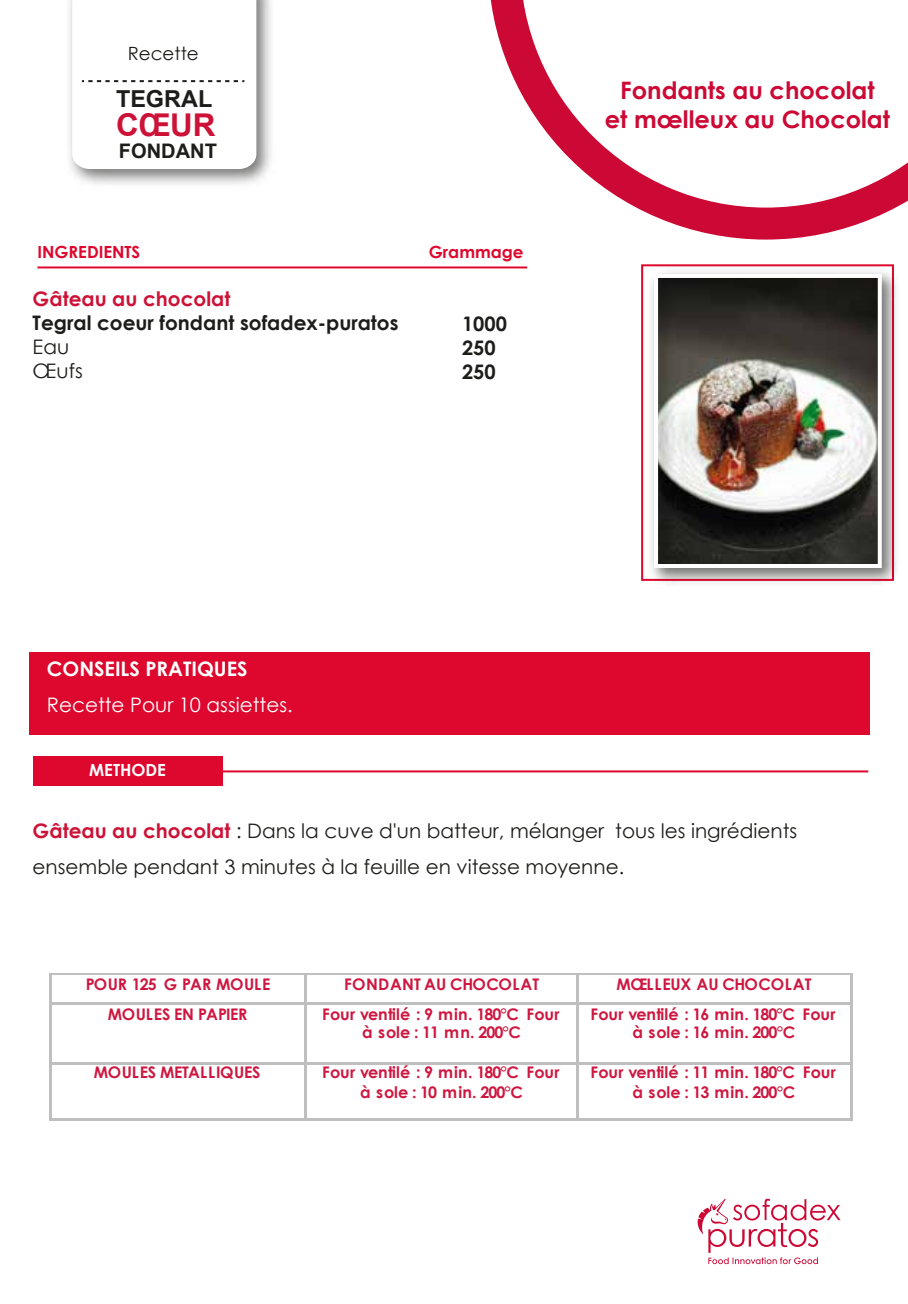
<style>
.page{position:relative;width:908px;height:1304px;background:#fff}
.page>*{position:absolute;margin:0;border:0;box-sizing:border-box;transform-origin:0 0}
.t1{font:700 31.4px "Arial";color:#cd1237}
.t2{font:700 24px/28.8px "Century Gothic";color:#cc0935;text-align:center}
.t3{font:700 23.4px "Arial";color:#1d1d1b}
.t4{font:20px/24px "Century Gothic";color:#1d1d1b}
.t5{font:700 20px/24px "Century Gothic";color:#1d1d1b}
.t6{font:20px "Century Gothic";color:#fff}
.t7{font:700 20px "Century Gothic";color:#fff}
.t8{font:700 20px "Century Gothic";color:#cd1237}
.t9{font:700 20px "Arial";color:#1d1d1b}
.t10{font:18.2px "Century Gothic";color:#1d1d1b}
.t11{font:700 16.8px "Century Gothic";color:#de072d}
.t12{font:700 16.8px "Century Gothic";color:#fff}
.t13{font:700 16px/18px "Century Gothic";letter-spacing:.01em;color:#ce1740;text-align:center}
.t14{font:700 16px "Century Gothic";letter-spacing:-.015em;color:#ce1740}
.t15{font:700 16px "Century Gothic";letter-spacing:-.02em;color:#ce1740}
.s1{font-weight:700;color:#cd1237}
</style>
<div class="page">
<svg style="left:697px;top:1198px;width:143px;height:66px"></svg>
<hr style="left:37px;top:266px;width:490px;height:2px;background:#de072d">
<hr style="left:222px;top:770px;width:645px;height:2px;background:#de072d">
<div style="left:33px;top:756px;width:189px;height:30px;background:#de072d"></div>
<img style="left:642px;top:264px;width:254px;height:320px">
<div style="left:653px;top:274px;width:228px;height:294px;border:4px solid #fff"></div>
<img style="left:69px;top:0;width:202px;height:184px">
<svg style="left:490px;top:0;width:416px;height:240px"></svg>
<svg style="left:72px;top:0;width:184px;height:169px"></svg>
<div style="left:30px;top:652px;width:839px;height:82px;background:#de072d"></div>
<hr style="left:52px;top:973px;width:252px;height:1px;background:#c0bfbf">
<hr style="left:306px;top:973px;width:270px;height:1px;background:#c0bfbf">
<hr style="left:578px;top:973px;width:272px;height:1px;background:#c0bfbf">
<hr style="left:50px;top:974px;width:2px;height:28px;background:#c0bfbf">
<hr style="left:304px;top:974px;width:2px;height:28px;background:#c0bfbf">
<hr style="left:576px;top:974px;width:2px;height:28px;background:#c0bfbf">
<hr style="left:850px;top:974px;width:2px;height:28px;background:#c0bfbf">
<hr style="left:52px;top:1002px;width:252px;height:2px;background:#c0bfbf">
<hr style="left:306px;top:1002px;width:270px;height:2px;background:#c0bfbf">
<hr style="left:578px;top:1002px;width:272px;height:2px;background:#c0bfbf">
<hr style="left:50px;top:1004px;width:2px;height:58px;background:#c0bfbf">
<hr style="left:304px;top:1004px;width:2px;height:58px;background:#c0bfbf">
<hr style="left:576px;top:1004px;width:2px;height:58px;background:#c0bfbf">
<hr style="left:850px;top:1004px;width:2px;height:58px;background:#c0bfbf">
<hr style="left:52px;top:1062px;width:252px;height:2px;background:#c0bfbf">
<hr style="left:306px;top:1062px;width:270px;height:2px;background:#c0bfbf">
<hr style="left:578px;top:1062px;width:272px;height:2px;background:#c0bfbf">
<hr style="left:50px;top:1064px;width:2px;height:54px;background:#c0bfbf">
<hr style="left:52px;top:1118px;width:252px;height:2px;background:#c0bfbf">
<hr style="left:304px;top:1064px;width:2px;height:54px;background:#c0bfbf">
<hr style="left:306px;top:1118px;width:270px;height:2px;background:#c0bfbf">
<hr style="left:576px;top:1064px;width:2px;height:54px;background:#c0bfbf">
<hr style="left:578px;top:1118px;width:272px;height:2px;background:#c0bfbf">
<hr style="left:850px;top:1064px;width:2px;height:54px;background:#c0bfbf">
<p class="t10" style="left:128px;top:41px;width:72px">Recette</p>
<h3 class="t3" style="left:116px;top:83px;width:98px">TEGRAL</h3>
<h1 class="t1" style="left:116px;top:105px;width:101px">CŒUR</h1>
<p class="t9" style="left:119px;top:137px;width:100px">FONDANT</p>
<p class="t11" style="left:37px;top:242px;width:104px">INGREDIENTS</p>
<p class="t11" style="left:428px;top:242px;width:96px">Grammage</p>
<p class="t8" style="left:33px;top:286px;width:199px">Gâteau au chocolat</p>
<p class="t5" style="left:33px;top:310px;width:367px">Tegral coeur fondant sofadex-puratos</p>
<p class="t4" style="left:33px;top:334px;width:52px">Eau<br>Œufs</p>
<p class="t5" style="left:462px;top:311px;width:46px">1000<br>250<br>250</p>
<h2 class="t2" style="left:604px;top:76px;width:286px">Fondants au chocolat<br>et mœlleux au Chocolat</h2>
<p class="t7" style="left:47px;top:657px;width:202px">CONSEILS PRATIQUES</p>
<p class="t6" style="left:47px;top:691px;width:247px">Recette Pour 10 assiettes.</p>
<p class="t12" style="left:89px;top:760px;width:78px">METHODE</p>
<p class="t4" style="left:33px;top:812px;width:765px;line-height:36px"><span class="s1">Gâteau au chocolat</span> : Dans la cuve d'un batteur, mélanger tous les ingrédients ensemble pendant 3 minutes à la feuille en vitesse moyenne.</p>
<p class="t14" style="left:86px;top:974px;width:186px">POUR 125 G PAR MOULE</p>
<p class="t13" style="left:344px;top:975px;width:196px">FONDANT AU CHOCOLAT</p>
<p class="t13" style="left:616px;top:975px;width:196px">MŒLLEUX AU CHOCOLAT</p>
<p class="t15" style="left:108px;top:1004px;width:141px">MOULES EN PAPIER</p>
<p class="t13" style="left:322px;top:1005px;width:239px">Four ventilé : 9 min. 180°C Four à sole : 11 mn. 200°C</p>
<p class="t13" style="left:590px;top:1005px;width:247px">Four ventilé : 16 min. 180°C Four à sole : 16 min. 200°C</p>
<p class="t14" style="left:94px;top:1062px;width:168px">MOULES METALLIQUES</p>
<p class="t13" style="left:322px;top:1062px;width:239px;line-height:20px">Four ventilé : 9 min. 180°C Four à sole : 10 min. 200°C</p>
<p class="t13" style="left:590px;top:1062px;width:247px;line-height:20px">Four ventilé : 11 min. 180°C Four à sole : 13 min. 200°C</p>
</div>
